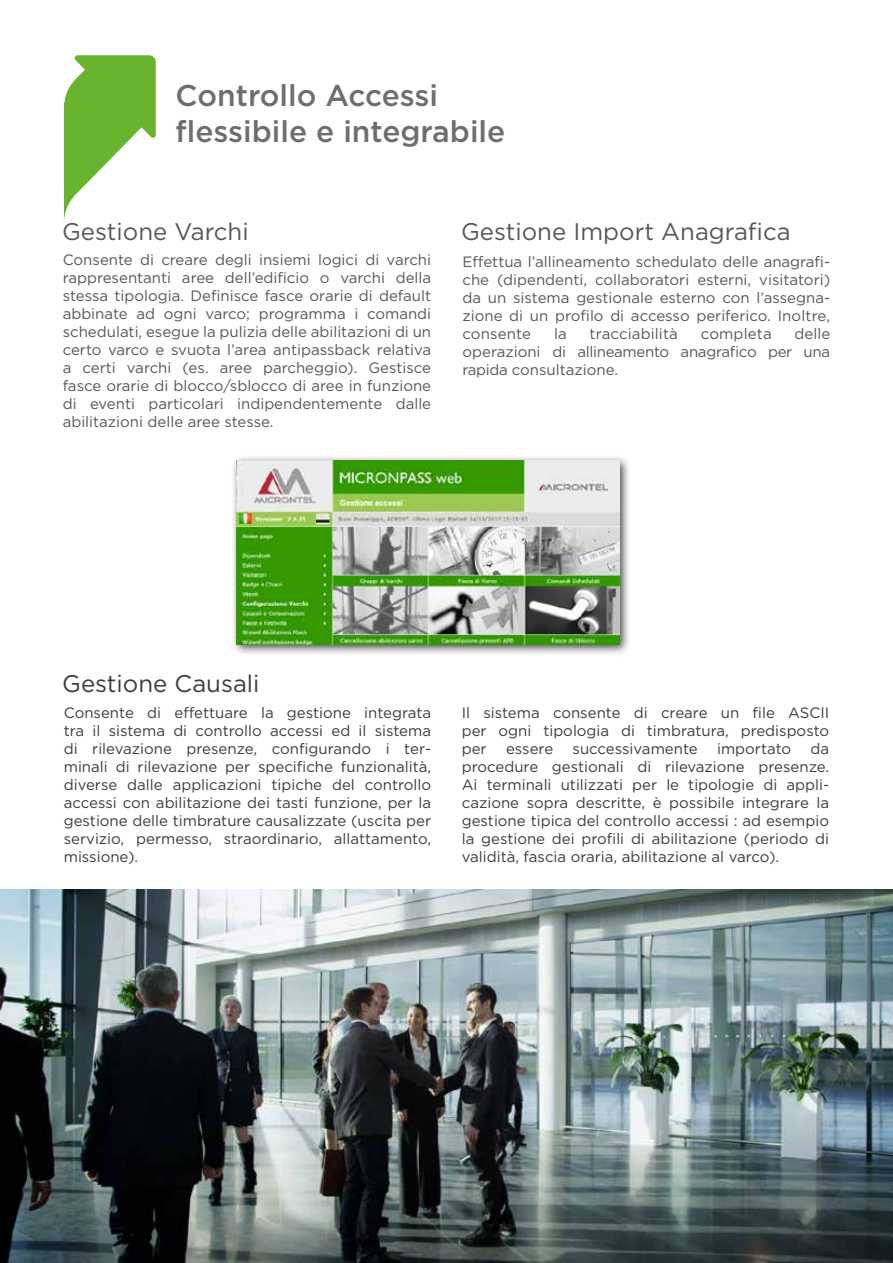
<style>
.page{position:relative;width:893px;height:1263px;background:#fff}
.page>*{position:absolute;margin:0;border:0;box-sizing:border-box;transform-origin:0 0}
.t1{font:500 30px/36px "Gotham";color:#6d6e70}
.t2{font:24px "Gotham";color:#575756}
.t3{font:24px "Gotham";color:#3c3c3b}
.t4{font:15px/18px "Gotham";color:#3c3c3b;text-align:justify}
.t5{font:15px/18px "Gotham";color:#575756;text-align:justify}
</style>
<div class="page">
<svg style="left:64px;top:55px;width:92px;height:165px"></svg>
<div style="left:231px;top:455px;width:401px;height:202px;background:#000;opacity:.75"></div>
<img style="left:237px;top:461px;width:382px;height:183px">
<img style="left:1px;top:889px;width:892px;height:374px">
<h1 class="t1" style="left:176px;top:77px;width:331px">Controllo Accessi flessibile e integrabile</h1>
<h2 class="t2" style="left:62px;top:216px;width:188px">Gestione Varchi</h2>
<p class="t5" style="left:63px;top:251px;width:370px">Consente di creare degli insiemi logici di varchi rappresentanti aree dell’edificio o varchi della stessa tipologia. Definisce fasce orarie di default abbinate ad ogni varco; programma i comandi schedulati, esegue la pulizia delle abilitazioni di un certo varco e svuota l’area antipassback relativa a certi varchi (es. aree parcheggio). Gestisce fasce orarie di blocco/sblocco di aree in funzione di eventi particolari indipendentemente dalle abilitazioni delle aree stesse.</p>
<h2 class="t2" style="left:461px;top:217px;width:331px">Gestione Import Anagrafica</h2>
<p class="t5" style="left:462px;top:252px;width:369px">Effettua l’allineamento schedulato delle anagrafi&shy;che (dipendenti, collaboratori esterni, visitatori) da un sistema gestionale esterno con l’assegna&shy;zione di un profilo di accesso periferico. Inoltre, consente</p>
<p class="t5" style="left:554px;top:324px;width:14px">la</p>
<p class="t5" style="left:590px;top:324px;width:90px">tracciabilità</p>
<p class="t5" style="left:701px;top:324px;width:72px">completa</p>
<p class="t5" style="left:462px;top:324px;width:369px;text-indent:332px">delle operazioni di allineamento anagrafico per una rapida consultazione.</p>
<h2 class="t3" style="left:62px;top:668px;width:199px">Gestione Causali</h2>
<p class="t4" style="left:64px;top:703px;width:369px">Consente di effettuare la gestione integrata tra il sistema di controllo accessi ed il sistema di rilevazione presenze, configurando i ter&shy;minali di rilevazione per specifiche funzionalità, diverse dalle applicazioni tipiche del controllo accessi con abilitazione dei tasti funzione, per la gestione delle timbrature causalizzate (uscita per servizio, permesso, straordinario, allattamento, missione).</p>
<p class="t4" style="left:462px;top:704px;width:369px">Il sistema consente di creare un file ASCII per ogni tipologia di timbratura, predisposto per</p>
<p class="t4" style="left:462px;top:740px;width:369px;text-indent:349px">da procedure gestionali di rilevazione presenze.<br>Ai terminali utilizzati per le tipologie di appli&shy;cazione sopra descritte, è possibile integrare la gestione tipica del controllo accessi : ad esempio la gestione dei profili di abilitazione (periodo di validità, fascia oraria, abilitazione al varco).</p>
<p class="t4" style="left:506px;top:740px;width:49px">essere</p>
<p class="t4" style="left:572px;top:740px;width:127px">successivamente</p>
<p class="t4" style="left:717px;top:740px;width:76px">importato</p>
</div>
